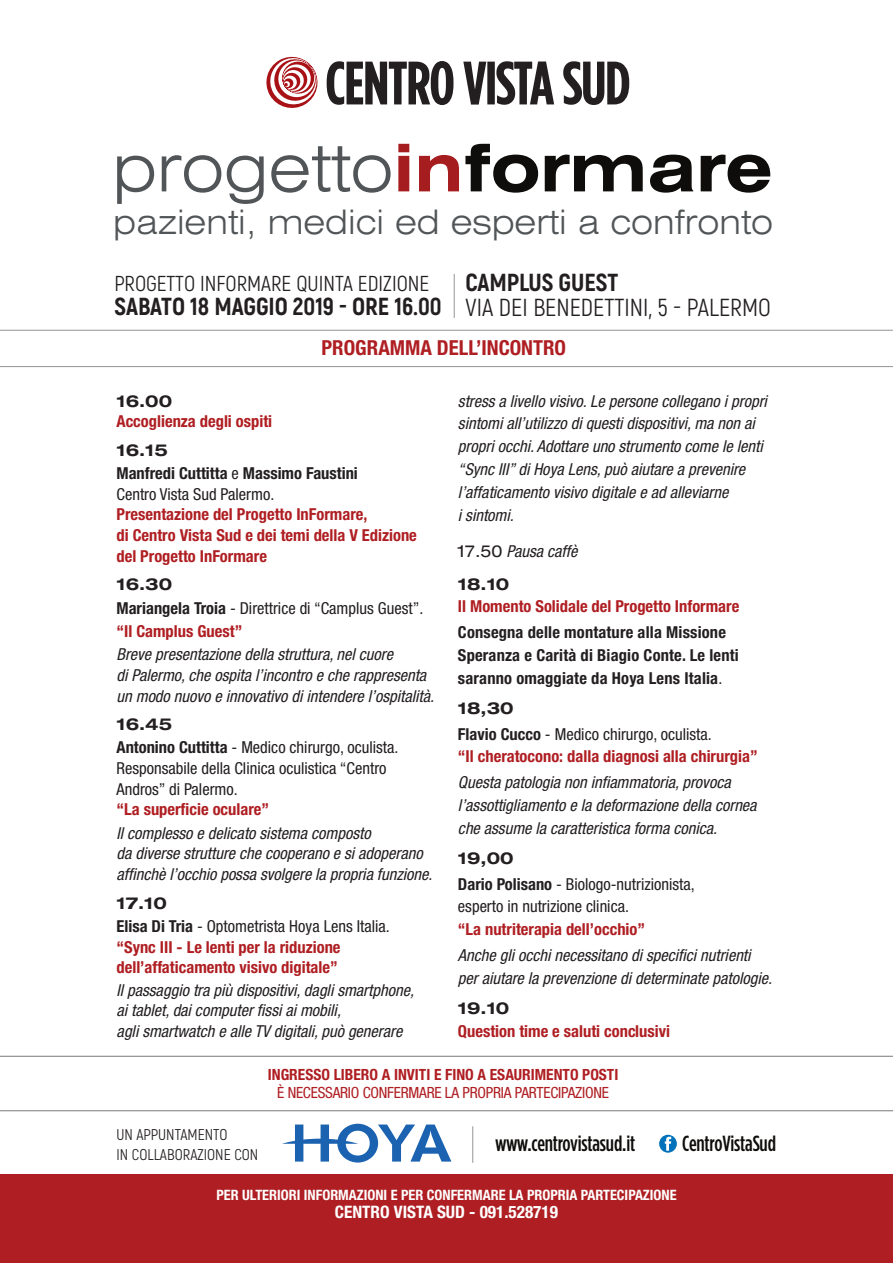
<style>
.page{position:relative;width:893px;height:1263px;background:#fff}
.page>*{position:absolute;margin:0;border:0;box-sizing:border-box;transform-origin:0 0}
.t1{font:300 expanded 66px "Swiss 721 BT";color:#525557}
.t2{font:300 expanded 33.9px "Swiss 721 BT";color:#525557}
.t3{font:800 24.6px "Akrobat";color:#231f20}
.t4{font:24.6px "Akrobat";color:#231f20}
.t5{font:500 21.9px "Gotham Condensed";letter-spacing:-.01em;color:#0e0d0b}
.t6{font:21.6px "Akrobat";color:#231f20}
.t7{font:700 condensed 20.7px "Helvetica Neue LT Std";color:#af1e22}
.t8{font:700 condensed 17.25px "Helvetica Neue LT Std";color:#fff}
.t9{font:italic condensed 16.5px/22.8px "Helvetica Neue LT Std";color:#231f20}
.t10{font:condensed 16.5px/23.2px "Helvetica Neue LT Std";color:#231f20}
.t11{font:700 condensed 16.5px/20.7px "Helvetica Neue LT Std";color:#af1e22}
.t12{font:700 condensed 16.5px/22.8px "Helvetica Neue LT Std";letter-spacing:.01em;color:#231f20}
.t13{font:700 expanded 16.5px "Helvetica Neue LT Std";color:#231f20}
.t14{font:15.6px/19.4px "Akrobat";color:#231f20}
.t15{font:condensed 15.45px "Helvetica Neue LT Std";letter-spacing:-.015em;color:#af1e22}
.t16{font:700 condensed 15.45px "Helvetica Neue LT Std";color:#af1e22}
.t17{font:700 condensed 14.25px "Helvetica Neue LT Std";color:#fff}
.s1{font-weight:700;color:#a61d20}
.s2{font-weight:700;color:#0e0d0b}
.s3{font-stretch:expanded}
.s4{font-weight:400}
.s5{font-weight:700;font-stretch:expanded}
.s6{font-weight:700}
.s7{font-weight:700;color:#af1e22}
.s8{font-style:normal}
.s9{font-style:normal;font-stretch:expanded}
.s10{font-weight:700;font-style:normal;font-stretch:expanded}
</style>
<div class="page">
<hr style="left:0;top:366px;width:893px;height:1px;background:#939598">
<svg style="left:266px;top:56px;width:52px;height:52px"></svg>
<svg style="left:327px;top:61px;width:302px;height:44px"></svg>
<hr style="left:0;top:1110px;width:893px;height:1px;background:#808285">
<hr style="left:0;top:330px;width:893px;height:1px;background:#939598">
<hr style="left:0;top:1056px;width:893px;height:1px;background:#808285">
<div style="left:0;top:1175px;width:893px;height:88px;background:#af1e22"></div>
<hr style="left:454px;top:274px;width:1px;height:44px;background:#939598">
<svg style="left:282px;top:1124px;width:169px;height:38px"></svg>
<hr style="left:472px;top:1126px;width:1px;height:37px;background:#939598">
<svg style="left:659px;top:1135px;width:18px;height:18px"></svg>
<svg style="left:665px;top:1137px;width:6px;height:14px"></svg>
<h1 class="t1" style="left:112px;top:129px;width:662px">progetto<span class="s1">in</span><span class="s2">formare</span></h1>
<h2 class="t2" style="left:113px;top:201px;width:661px">pazienti, medici ed esperti a confronto</h2>
<h3 class="t6" style="left:115px;top:270px;width:316px">PROGETTO INFORMARE QUINTA EDIZIONE</h3>
<h3 class="t3" style="left:115px;top:291px;width:329px">SABATO 18 MAGGIO 2019 - ORE 16.00</h3>
<h3 class="t3" style="left:466px;top:267px;width:154px">CAMPLUS GUEST</h3>
<h3 class="t4" style="left:466px;top:293px;width:307px">VIA DEI BENEDETTINI, 5 - PALERMO</h3>
<p class="t7" style="left:322px;top:335px;width:246px">PROGRAMMA DELL’INCONTRO</p>
<p class="t13" style="left:117px;top:390px;width:57px">16.00</p>
<p class="t11" style="left:117px;top:411px;width:157px">Accoglienza degli ospiti</p>
<p class="t12" style="left:117px;top:438px;width:243px;line-height:23.2px"><span class="s3">16.15<br></span>Manfredi Cuttitta <span class="s4">e</span> Massimo Faustini</p>
<p class="t10" style="left:117px;top:482px;width:159px">Centro Vista Sud Palermo.</p>
<p class="t11" style="left:117px;top:504px;width:302px">Presentazione del Progetto InFormare,<br>di Centro Vista Sud e dei temi della V Edizione del Progetto InFormare</p>
<p class="t10" style="left:117px;top:573px;width:308px"><span class="s5">16.30<br></span><span class="s6">Mariangela Troia</span> - Direttrice di “Camplus Guest”. <span class="s7">“Il Camplus Guest”</span></p>
<p class="t9" style="left:117px;top:644px;width:319px;line-height:20.7px">Breve presentazione della struttura, nel cuore<br>di Palermo, che ospita l’incontro e che rappresenta un modo nuovo e innovativo di intendere l’ospitalità.</p>
<p class="t10" style="left:117px;top:712px;width:283px"><span class="s5">16.45<br></span><span class="s6">Antonino Cuttitta</span> - Medico chirurgo, oculista.</p>
<p class="t10" style="left:117px;top:758px;width:272px;line-height:20.7px">Responsabile della Clinica oculistica “Centro<br>Andros” di Palermo.</p>
<p class="t11" style="left:117px;top:799px;width:154px">“La superficie oculare”</p>
<p class="t9" style="left:117px;top:823px;width:318px;line-height:20.7px">Il complesso e delicato sistema composto<br>da diverse strutture che cooperano e si adoperano affinchè l’occhio possa svolgere la propria funzione<span class="s8">.</span></p>
<p class="t10" style="left:117px;top:891px;width:275px"><span class="s5">17.10<br></span><span class="s6">Elisa Di Tria</span> - Optometrista Hoya Lens Italia.</p>
<p class="t11" style="left:117px;top:936px;width:226px">“Sync III - Le lenti per la riduzione dell’affaticamento visivo digitale”</p>
<p class="t9" style="left:117px;top:980px;width:299px;line-height:20.7px">Il passaggio tra più dispositivi, dagli smartphone, ai tablet, dai computer fissi ai mobili,<br>agli smartwatch e alle TV digitali, può generare</p>
<p class="t9" style="left:458px;top:390px;width:310px">stress a livello visivo. Le persone collegano i propri sintomi all’utilizzo di questi dispositivi, ma non ai propri occhi. Adottare uno strumento come le lenti “Sync III” di Hoya Lens, può aiutare a prevenire l’affaticamento visivo digitale e ad alleviarne<br>i sintomi.</p>
<p class="t9" style="left:458px;top:535px;width:121px;line-height:33px"><span class="s9">17.50</span> Pausa caffè<br><span class="s10">18.10</span></p>
<p class="t11" style="left:458px;top:596px;width:283px">Il Momento Solidale del Progetto Informare</p>
<p class="t12" style="left:458px;top:620px;width:282px">Consegna delle montature alla Missione<br>Speranza e Carità di Biagio Conte. Le lenti saranno omaggiate da Hoya Lens Italia<span class="s4">.</span></p>
<p class="t10" style="left:458px;top:695px;width:255px;line-height:25.3px"><span class="s5">18,30<br></span><span class="s6">Flavio Cucco</span> - Medico chirurgo, oculista.</p>
<p class="t11" style="left:458px;top:746px;width:301px">“Il cheratocono: dalla diagnosi alla chirurgia”</p>
<p class="t9" style="left:458px;top:771px;width:300px">Questa patologia non infiammatoria, provoca l’assottigliamento e la deformazione della cornea che assume la caratteristica forma conica.</p>
<p class="t10" style="left:458px;top:845px;width:238px;line-height:25.3px"><span class="s5">19,00<br></span><span class="s6">Dario Polisano</span> - Biologo-nutrizionista,</p>
<p class="t10" style="left:458px;top:895px;width:173px">esperto in nutrizione clinica.</p>
<p class="t11" style="left:458px;top:919px;width:189px">“La nutriterapia dell’occhio”</p>
<p class="t9" style="left:458px;top:944px;width:316px">Anche gli occhi necessitano di specifici nutrienti per aiutare la prevenzione di determinate patologie.</p>
<p class="t13" style="left:458px;top:998px;width:53px">19.10</p>
<p class="t11" style="left:458px;top:1020px;width:214px">Question time e saluti conclusivi</p>
<p class="t16" style="left:268px;top:1065px;width:352px">INGRESSO LIBERO A INVITI E FINO A ESAURIMENTO POSTI</p>
<p class="t15" style="left:277px;top:1083px;width:333px">È NECESSARIO CONFERMARE LA PROPRIA PARTECIPAZIONE</p>
<p class="t14" style="left:117px;top:1125px;width:143px">UN APPUNTAMENTO<br>IN COLLABORAZIONE CON</p>
<h3 class="t5" style="left:495px;top:1131px;width:142px">www.centrovistasud.it</h3>
<h3 class="t5" style="left:682px;top:1131px;width:95px">CentroVistaSud</h3>
<p class="t17" style="left:216px;top:1186px;width:462px">PER ULTERIORI INFORMAZIONI E PER CONFERMARE LA PROPRIA PARTECIPAZIONE</p>
<p class="t8" style="left:335px;top:1202px;width:225px">CENTRO VISTA SUD - 091.528719</p>
</div>
